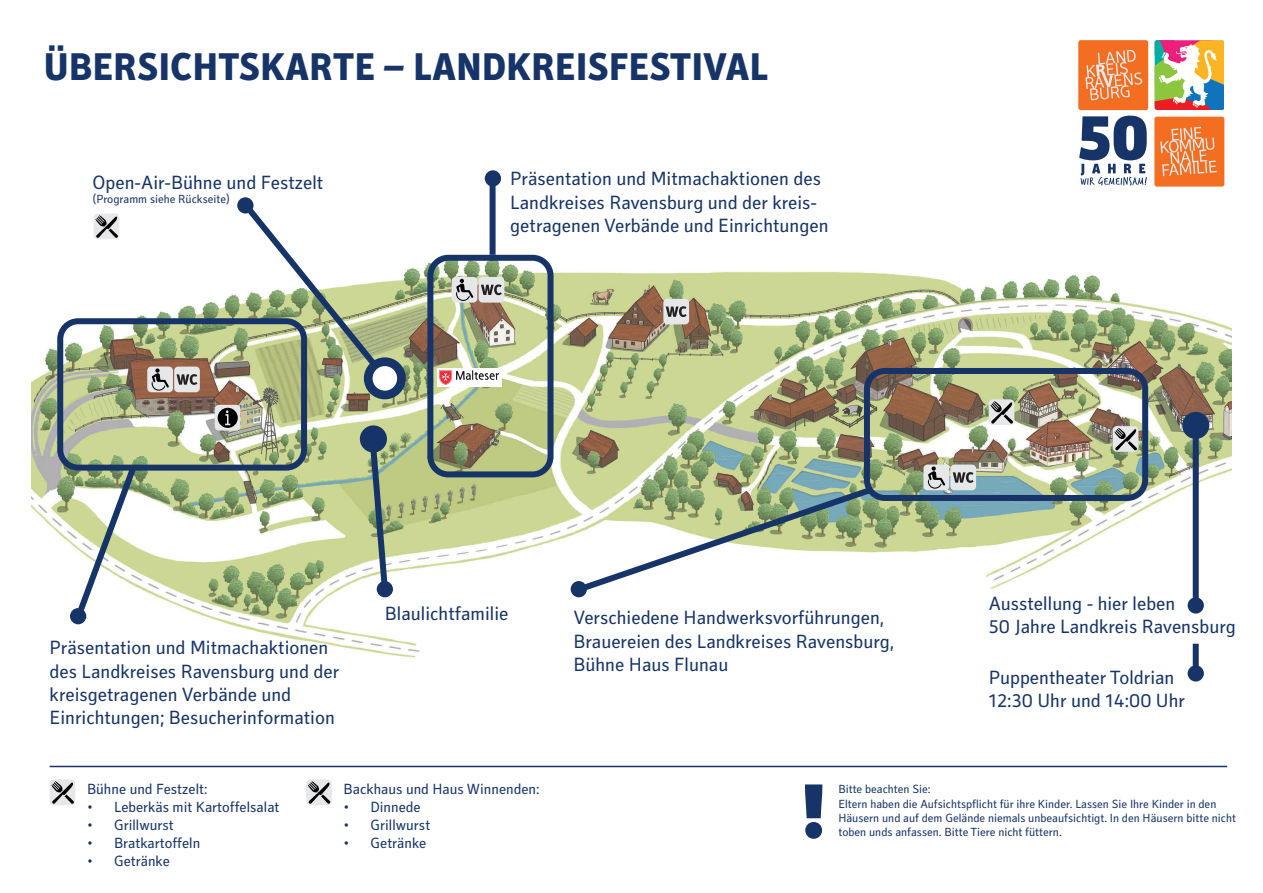
<style>
.page{position:relative;width:1263px;height:893px;background:#fff}
.page>*{position:absolute;margin:0;border:0;box-sizing:border-box;transform-origin:0 0}
.t1{font:900 76.5px "Secca";color:#173468}
.t2{font:800 39px "Secca";letter-spacing:.01em;color:#173468}
.t3{font:19.5px/23.4px "Secca";color:#173468}
.t4{font:15px "Secca";color:#173468}
.t5{font:12px/14.4px "Secca";color:#173468}
.s1{font-weight:700}
</style>
<div class="page">
<svg style="left:1079px;top:116px;width:68px;height:70px"></svg>
<div style="left:1154px;top:117px;width:70px;height:70px;background:#f36e21;border-radius:2px"></div>
<svg style="left:1160px;top:127px;width:57px;height:49px"></svg>
<div style="left:1079px;top:40px;width:69px;height:70px;background:#f36e21;border-radius:2px"></div>
<svg style="left:1085px;top:50px;width:57px;height:50px"></svg>
<svg style="left:1155px;top:40px;width:69px;height:70px"></svg>
<img style="left:31px;top:234px;width:1201px;height:433px">
<div style="left:215px;top:405px;width:25px;height:26px;background:#e6e7e9;border-radius:4px"></div>
<svg style="left:218px;top:408px;width:20px;height:20px"></svg>
<div style="left:1113px;top:426px;width:25px;height:26px;background:#e6e7e9;border-radius:4px"></div>
<svg style="left:1114px;top:428px;width:23px;height:22px"></svg>
<div style="left:989px;top:399px;width:25px;height:26px;background:#e6e7e9;border-radius:4px"></div>
<svg style="left:990px;top:401px;width:23px;height:23px"></svg>
<div style="left:50px;top:779px;width:25px;height:26px;background:#e6e7e9;border-radius:4px"></div>
<svg style="left:51px;top:781px;width:23px;height:23px"></svg>
<div style="left:306px;top:779px;width:26px;height:26px;background:#e6e7e9;border-radius:4px"></div>
<svg style="left:308px;top:781px;width:23px;height:23px"></svg>
<div style="left:94px;top:214px;width:25px;height:25px;background:#e6e7e9;border-radius:4px"></div>
<svg style="left:95px;top:215px;width:23px;height:23px"></svg>
<div style="left:663px;top:299px;width:26px;height:25px;background:#e6e7e9;border-radius:4px"></div>
<svg style="left:666px;top:306px;width:21px;height:11px"></svg>
<div style="left:147px;top:367px;width:26px;height:25px;background:#e6e7e9;border-radius:4px"></div>
<svg style="left:152px;top:368px;width:17px;height:23px"></svg>
<div style="left:174px;top:367px;width:26px;height:25px;background:#e6e7e9;border-radius:4px"></div>
<svg style="left:176px;top:374px;width:21px;height:11px"></svg>
<div style="left:452px;top:277px;width:25px;height:26px;background:#e6e7e9;border-radius:4px"></div>
<svg style="left:456px;top:279px;width:17px;height:22px"></svg>
<div style="left:479px;top:277px;width:25px;height:26px;background:#e6e7e9;border-radius:4px"></div>
<svg style="left:481px;top:284px;width:21px;height:11px"></svg>
<div style="left:923px;top:465px;width:26px;height:25px;background:#e6e7e9;border-radius:4px"></div>
<svg style="left:928px;top:466px;width:17px;height:23px"></svg>
<div style="left:950px;top:465px;width:26px;height:25px;background:#e6e7e9;border-radius:4px"></div>
<svg style="left:953px;top:472px;width:21px;height:11px"></svg>
<div style="left:364px;top:357px;width:42px;height:42px;background:#173468;border-radius:50%"></div>
<div style="left:360px;top:425px;width:27px;height:27px;background:#173468;border-radius:50%"></div>
<div style="left:1182px;top:412px;width:27px;height:27px;background:#173468;border-radius:50%"></div>
<div style="left:70px;top:608px;width:16px;height:16px;background:#173468;border-radius:50%"></div>
<svg style="left:377px;top:581px;width:16px;height:16px"></svg>
<div style="left:57px;top:318px;width:250px;height:153px;border:6px solid #173468;border-radius:18px"></div>
<div style="left:427px;top:255px;width:126px;height:222px;border:6px solid #173468;border-radius:18px"></div>
<div style="left:864px;top:368px;width:284px;height:133px;border:6px solid #173468;border-radius:18px"></div>
<div style="left:373px;top:366px;width:24px;height:25px;background:#fff;border-radius:50%"></div>
<svg style="left:72px;top:460px;width:69px;height:160px"></svg>
<svg style="left:366px;top:432px;width:25px;height:163px"></svg>
<svg style="left:238px;top:198px;width:146px;height:177px"></svg>
<div style="left:437px;top:368px;width:64px;height:19px;background:#fff"></div>
<img style="left:439px;top:370px;width:59px;height:14px">
<div style="left:490px;top:178px;width:6px;height:77px;background:#173468"></div>
<div style="left:1193px;top:429px;width:6px;height:182px;background:#173468"></div>
<div style="left:1193px;top:644px;width:6px;height:35px;background:#173468"></div>
<div style="left:485px;top:170px;width:16px;height:17px;background:#173468;border-radius:50%"></div>
<div style="left:1187px;top:597px;width:17px;height:17px;background:#173468;border-radius:50%"></div>
<div style="left:1187px;top:665px;width:17px;height:16px;background:#173468;border-radius:50%"></div>
<svg style="left:572px;top:483px;width:305px;height:114px"></svg>
<div style="left:571px;top:581px;width:16px;height:16px;background:#173468;border-radius:50%"></div>
<hr style="left:50px;top:766px;width:1177px;height:1px;background:#173468">
<h2 class="t2" style="left:44px;top:44px;width:726px">ÜBERSICHTSKARTE <span class="s1">‒</span> LANDKREISFESTIVAL</h2>
<p class="t3" style="left:92px;top:171px;width:232px">Open-Air-Bühne und Festzelt</p>
<p class="t5" style="left:92px;top:192px;width:139px">(Programm siehe Rückseite)</p>
<p class="t3" style="left:510px;top:168px;width:320px">Präsentation und Mitmachaktionen des<br>Landkreises Ravensburg und der kreis&shy;getragenen Verbände und Einrichtungen</p>
<p class="t3" style="left:50px;top:636px;width:291px">Präsentation und Mitmachaktionen des Landkreises Ravensburg und der kreisgetragenen Verbände und Einrichtungen; Besucherinformation</p>
<p class="t3" style="left:385px;top:603px;width:125px">Blaulichtfamilie</p>
<p class="t3" style="left:573px;top:606px;width:322px">Verschiedene Handwerksvorführungen,<br>Brauereien des Landkreises Ravensburg,<br>Bühne Haus Flunau</p>
<p class="t3" style="left:989px;top:592px;width:249px">Ausstellung - hier leben<br>50 Jahre Landkreis Ravensburg</p>
<p class="t3" style="left:989px;top:666px;width:198px">Puppentheater Toldrian<br>12:30 Uhr und 14:00 Uhr</p>
<p class="t4" style="left:87px;top:780px;width:122px">Bühne und Festzelt:</p>
<p class="t4" style="left:87px;top:798px;width:194px">• Leberkäs mit Kartoffelsalat</p>
<p class="t4" style="left:87px;top:816px;width:88px">• Grillwurst</p>
<p class="t4" style="left:87px;top:834px;width:115px">• Bratkartoffeln</p>
<p class="t4" style="left:87px;top:852px;width:84px">• Getränke</p>
<p class="t4" style="left:343px;top:780px;width:198px">Backhaus und Haus Winnenden:</p>
<p class="t4" style="left:343px;top:798px;width:79px">• Dinnede</p>
<p class="t4" style="left:343px;top:816px;width:88px">• Grillwurst</p>
<p class="t4" style="left:343px;top:834px;width:84px">• Getränke</p>
<h1 class="t1" style="left:801px;top:764px;width:25px">!</h1>
<p class="t5" style="left:838px;top:782px;width:399px">Bitte beachten Sie:<br>Eltern haben die Aufsichtspflicht für ihre Kinder. Lassen Sie Ihre Kinder in den<br>Häusern und auf dem Gelände niemals unbeaufsichtigt. In den Häusern bitte nicht</p>
<p class="t5" style="left:838px;top:825px;width:225px">toben unds anfassen. Bitte Tiere nicht füttern.</p>
</div>
